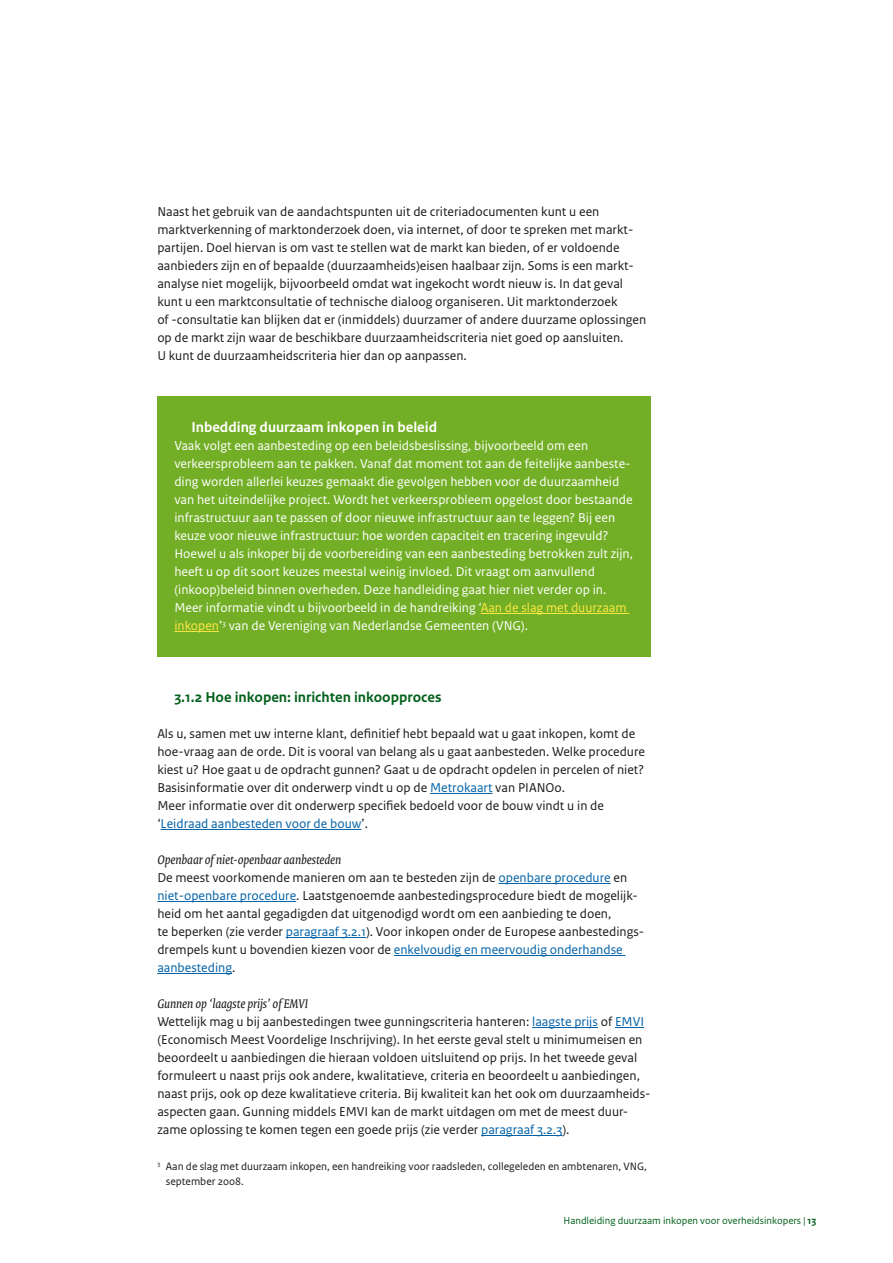
<style>
.page{position:relative;width:893px;height:1263px;background:#fff}
.page>*{position:absolute;margin:0;border:0;box-sizing:border-box;transform-origin:0 0}
.t1{font:700 15px "Rijksoverheid Sans Text";color:#03601c}
.t2{font:700 15px "Rijksoverheid Sans Text";color:#fff}
.t3{font:13.5px/18px "Rijksoverheid Sans Text";color:#1a1a18}
.t4{font:13.5px/18px "Rijksoverheid Sans Text";color:#fff}
.t5{font:italic 13.5px "Rijksoverheid Serif";color:#1a1a18}
.t6{font:11.25px/15px "Rijksoverheid Sans Text";color:#1a1a18}
.t7{font:10.5px "Rijksoverheid Sans Text";color:#03601c}
.s1{color:#ffe946}
.s2{color:#0061a7}
.s3{font-weight:700}
</style>
<div class="page">
<hr style="left:430px;top:793px;width:62px;height:1px;background:#0061a7">
<hr style="left:161px;top:829px;width:200px;height:1px;background:#0061a7">
<hr style="left:498px;top:883px;width:113px;height:1px;background:#0061a7">
<hr style="left:157px;top:901px;width:139px;height:1px;background:#0061a7">
<hr style="left:286px;top:937px;width:80px;height:1px;background:#0061a7">
<hr style="left:394px;top:955px;width:231px;height:1px;background:#0061a7">
<hr style="left:157px;top:973px;width:75px;height:1px;background:#0061a7">
<hr style="left:532px;top:1027px;width:66px;height:1px;background:#0061a7">
<svg style="left:615px;top:1027px;width:29px;height:1px"></svg>
<hr style="left:481px;top:1135px;width:81px;height:1px;background:#0061a7">
<div style="left:157px;top:396px;width:494px;height:261px;background:#73af26"></div>
<hr style="left:481px;top:613px;width:148px;height:1px;background:#ffe946">
<hr style="left:174px;top:631px;width:45px;height:1px;background:#ffe946">
<p class="t3" style="left:157px;top:203px;width:490px">Naast het gebruik van de aandachtspunten uit de criteriadocumenten kunt u een marktverkenning of marktonderzoek doen, via internet, of door te spreken met markt&shy;partijen. Doel hiervan is om vast te stellen wat de markt kan bieden, of er voldoende aanbieders zijn en of bepaalde (duurzaamheids)eisen haalbaar zijn. Soms is een markt&shy;analyse niet mogelijk, bijvoorbeeld omdat wat ingekocht wordt nieuw is. In dat geval kunt u een marktconsultatie of technische dialoog organiseren. Uit marktonderzoek<br>of -consultatie kan blijken dat er (inmiddels) duurzamer of andere duurzame oplossingen op de markt zijn waar de beschikbare duurzaamheidscriteria niet goed op aansluiten.<br>U kunt de duurzaamheidscriteria hier dan op aanpassen.</p>
<p class="t2" style="left:191px;top:419px;width:247px">Inbedding duurzaam inkopen in beleid</p>
<p class="t4" style="left:174px;top:437px;width:460px">Vaak volgt een aanbesteding op een beleidsbeslissing, bijvoorbeeld om een verkeersprobleem aan te pakken. Vanaf dat moment tot aan de feitelijke aanbeste&shy;ding worden allerlei keuzes gemaakt die gevolgen hebben voor de duurzaamheid van het uiteindelijke project. Wordt het verkeersprobleem opgelost door bestaande infrastructuur aan te passen of door nieuwe infrastructuur aan te leggen? Bij een keuze voor nieuwe infrastructuur: hoe worden capaciteit en tracering ingevuld?<br>Hoewel u als inkoper bij de voorbereiding van een aanbesteding betrokken zult zijn, heeft u op dit soort keuzes meestal weinig invloed. Dit vraagt om aanvullend (inkoop)beleid binnen overheden. Deze handleiding gaat hier niet verder op in.<br>Meer informatie vindt u bijvoorbeeld in de handreiking ‘<span class="s1">Aan de slag met duurzaam inkopen</span>’<sup>3</sup> van de Vereniging van Nederlandse Gemeenten (VNG).</p>
<p class="t1" style="left:174px;top:689px;width:269px">3.1.2 Hoe inkopen: inrichten inkoopproces</p>
<p class="t3" style="left:157px;top:725px;width:489px">Als u, samen met uw interne klant, definitief hebt bepaald wat u gaat inkopen, komt de hoe-vraag aan de orde. Dit is vooral van belang als u gaat aanbesteden. Welke procedure kiest u? Hoe gaat u de opdracht gunnen? Gaat u de opdracht opdelen in percelen of niet?<br>Basisinformatie over dit onderwerp vindt u op de <span class="s2">Metrokaart</span> van PIANOo.<br>Meer informatie over dit onderwerp specifiek bedoeld voor de bouw vindt u in de ‘<span class="s2">Leidraad aanbesteden voor de bouw</span>’.</p>
<p class="t5" style="left:157px;top:851px;width:185px">Openbaar of niet-openbaar aanbesteden</p>
<p class="t3" style="left:157px;top:869px;width:488px">De meest voorkomende manieren om aan te besteden zijn de <span class="s2">openbare procedure</span> en <span class="s2">niet-openbare procedure</span>. Laatstgenoemde aanbestedingsprocedure biedt de mogelijk&shy;heid om het aantal gegadigden dat uitgenodigd wordt om een aanbieding te doen,<br>te beperken (zie verder <span class="s2">paragraaf 3.2.1</span>). Voor inkopen onder de Europese aanbestedings&shy;drempels kunt u bovendien kiezen voor de <span class="s2">enkelvoudig en meervoudig onderhandse aanbesteding</span>.</p>
<p class="t5" style="left:157px;top:995px;width:152px">Gunnen op ‘laagste prijs’ of EMVI</p>
<p class="t3" style="left:157px;top:1013px;width:493px">Wettelijk mag u bij aanbestedingen twee gunningscriteria hanteren: <span class="s2">laagste prijs</span> of <span class="s2">EMVI </span>(Economisch Meest Voordelige Inschrijving). In het eerste geval stelt u minimumeisen en beoordeelt u aanbiedingen die hieraan voldoen uitsluitend op prijs. In het tweede geval formuleert u naast prijs ook andere, kwalitatieve, criteria en beoordeelt u aanbiedingen, naast prijs, ook op deze kwalitatieve criteria. Bij kwaliteit kan het ook om duurzaamheids&shy;aspecten gaan. Gunning middels EMVI kan de markt uitdagen om met de meest duur&shy;zame oplossing te komen tegen een goede prijs (zie verder <span class="s2">paragraaf 3.2.3</span>).</p>
<p class="t6" style="left:166px;top:1159px;width:483px;text-indent:-9px"><sup>3</sup> Aan de slag met duurzaam inkopen, een handreiking voor raadsleden, collegeleden en ambtenaren, VNG, september 2008.</p>
<p class="t7" style="left:563px;top:1215px;width:254px">Handleiding duurzaam inkopen voor overheidsinkopers | <span class="s3">13</span></p>
</div>
